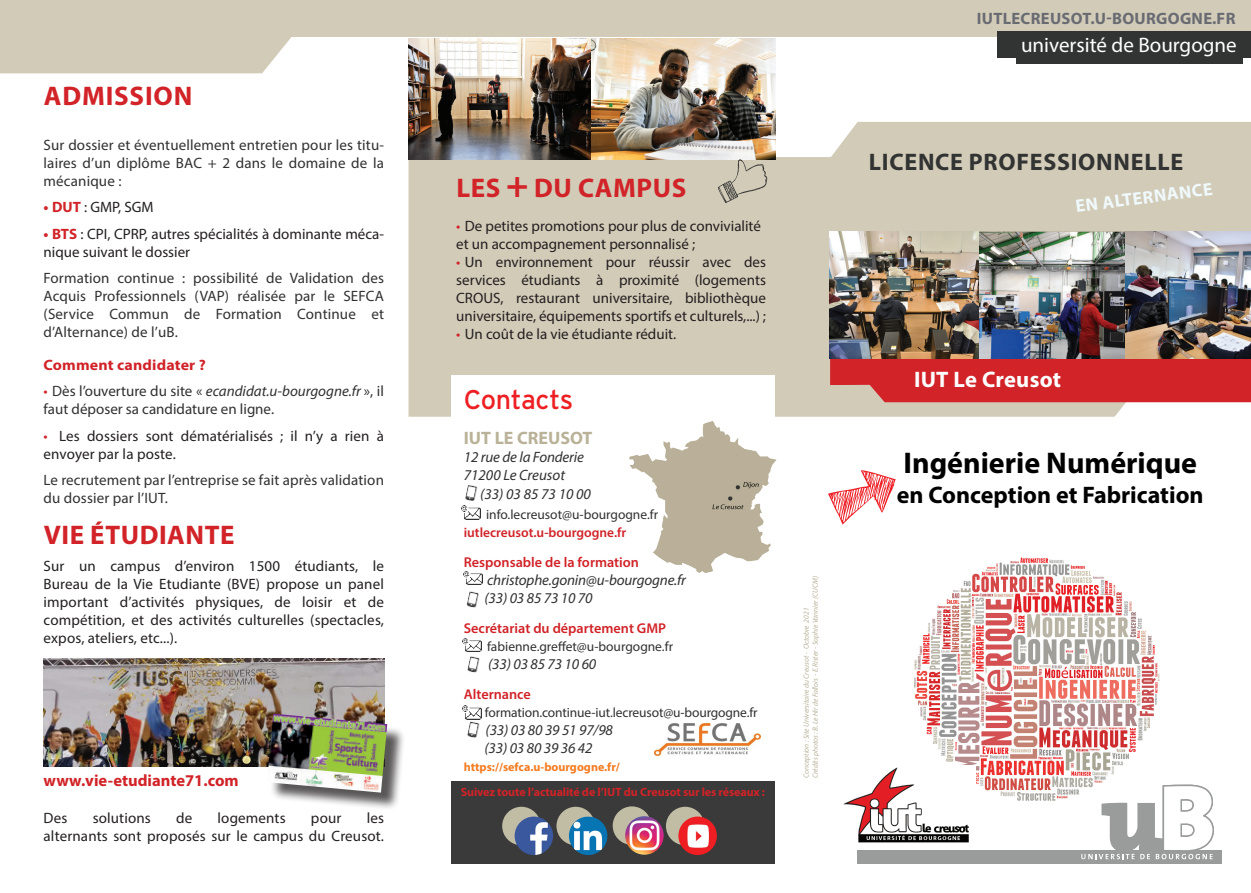
<style>
.page{position:relative;width:1251px;height:893px;background:#fff}
.page>*{position:absolute;margin:0;border:0;box-sizing:border-box;transform-origin:0 0}
.t1{font:700 30px "Myriad Pro";color:#000}
.t2{font:700 27px "Myriad Pro";letter-spacing:.02em;color:#d12328}
.t3{font:27px "Interstate";letter-spacing:-.015em;color:#ee1f23}
.t4{font:700 24px "Myriad Pro";color:#000}
.t5{font:700 24px "Myriad Pro";letter-spacing:.03em;color:#323333}
.t6{font:700 22.5px "Myriad Pro";letter-spacing:.01em;color:#fff}
.t7{font:21px "Myriad Pro";color:#fff}
.t8{font:700 18px "Myriad Pro";color:#b9b298}
.t9{font:700 18px "Myriad Pro";color:#f0f9fb}
.t10{font:700 16.5px "Myriad Pro";letter-spacing:.02em;color:#696b73}
.t11{font:700 16.5px "Myriad Pro";color:#d12328}
.t12{font:15px/18px "Myriad Pro";color:#231f20}
.t13{font:15px/18px "Myriad Pro";letter-spacing:.01em;color:#313131;text-align:justify}
.t14{font:italic 15px/18px "Myriad Pro";letter-spacing:-.01em;color:#313131}
.t15{font:700 15px "Myriad Pro";letter-spacing:.01em;color:#d12328;scale:1.06 1}
.t16{font:600 14.25px "Myriad Pro";color:#d12328}
.t17{font:13.5px "Myriad Pro";letter-spacing:-.01em;color:#313131}
.t18{font:600 13.5px "Myriad Pro";color:#d12328}
.t19{font:700 12px "Myriad Pro";letter-spacing:-.01em;color:#d12328}
.t20{font:700 12px "Myriad Pro";color:#f47b21}
.t21{font:italic 7.5px/9px "Myriad Pro";color:#b9b298}
.s1{font-weight:700;color:#d12328}
.s2{color:#d12328}
.s3{font-style:italic}
.s4{font-size:37.5px}
</style>
<div class="page">
<div style="left:408px;top:122px;width:842px;height:295px;background:#d2cbb8"></div>
<div style="left:830px;top:359px;width:420px;height:43px;background:#d12328"></div>
<svg style="left:0;top:0;width:1250px;height:73px;fill:#d2cbb8"></svg>
<div style="left:451px;top:375px;width:323px;height:401px;background:#fff"></div>
<svg style="left:828px;top:470px;width:67px;height:55px"></svg>
<div style="left:997px;top:31px;width:253px;height:27px;background:#323333"></div>
<div style="left:1016px;top:37px;width:226px;height:27px;background:#323333"></div>
<img style="left:467px;top:656px;width:13px;height:17px">
<img style="left:463px;top:571px;width:19px;height:14px">
<img style="left:462px;top:638px;width:19px;height:14px">
<img style="left:462px;top:485px;width:16px;height:21px">
<img style="left:461px;top:506px;width:19px;height:13px">
<img style="left:408px;top:38px;width:367px;height:121px">
<svg style="left:717px;top:159px;width:50px;height:44px;background:#c1bbaa"></svg>
<img style="left:629px;top:388px;width:153px;height:185px">
<img style="left:978px;top:231px;width:272px;height:128px">
<img style="left:466px;top:591px;width:13px;height:17px">
<img style="left:465px;top:719px;width:16px;height:19px">
<img style="left:462px;top:705px;width:19px;height:14px">
<img style="left:914px;top:557px;width:246px;height:244px">
<img style="left:654px;top:724px;width:106px;height:31px">
<img style="left:829px;top:231px;width:149px;height:128px">
<div style="left:451px;top:781px;width:323px;height:82px;background:#393a39"></div>
<div style="left:502px;top:807px;width:38px;height:38px;background:#c1bca4;border-radius:50%"></div>
<img style="left:514px;top:816px;width:39px;height:39px;border-radius:19px">
<div style="left:556px;top:807px;width:39px;height:38px;background:#c1bca4;border-radius:50%"></div>
<img style="left:569px;top:816px;width:38px;height:39px;border-radius:19px">
<div style="left:612px;top:806px;width:39px;height:39px;background:#c1bca4;border-radius:50%"></div>
<img style="left:625px;top:816px;width:38px;height:39px;border-radius:19px">
<div style="left:665px;top:807px;width:39px;height:38px;background:#c1bca4;border-radius:50%"></div>
<img style="left:678px;top:816px;width:38px;height:39px;border-radius:19px">
<img style="left:44px;top:658px;width:340px;height:109px">
<div style="left:270px;top:716px;width:135px;height:95px;background:#231f20;opacity:.75"></div>
<img style="left:267px;top:714px;width:120px;height:79px">
<img style="left:843px;top:766px;width:132px;height:77px">
<div style="left:857px;top:850px;width:364px;height:13px;background:#9a9c9c"></div>
<svg style="left:1081px;top:785px;width:132px;height:74px"></svg>
<h2 class="t2" style="left:44px;top:78px;width:150px">ADMISSION</h2>
<p class="t13" style="left:44px;top:135px;width:342px">Sur dossier et éventuellement entretien pour les titu&shy;laires d’un diplôme BAC + 2 dans le domaine de la mécanique :</p>
<p class="t12" style="left:44px;top:198px;width:111px"><span class="s1">• DUT</span> : GMP, SGM</p>
<p class="t12" style="left:44px;top:224px;width:342px"><span class="s1">• BTS</span> : CPI, CPRP, autres spécialités à dominante méca&shy;nique suivant le dossier</p>
<p class="t13" style="left:44px;top:269px;width:342px">Formation continue : possibilité de Validation des Acquis Professionnels (VAP) réalisée par le SEFCA (Service Commun de Formation Continue et d’Alternance) de l’uB.</p>
<p class="t15" style="left:44px;top:355px;width:155px">Comment candidater ?</p>
<p class="t13" style="left:44px;top:382px;width:342px"><span class="s2">•</span> Dès l’ouverture du site « <span class="s3">ecandidat.u-bourgogne.fr</span> », il faut déposer sa candidature en ligne.</p>
<p class="t12" style="left:44px;top:426px;width:342px"><span class="s2">•</span> Les dossiers sont dématérialisés ; il n’y a rien à envoyer par la poste.</p>
<p class="t13" style="left:44px;top:471px;width:342px">Le recrutement par l’entreprise se fait après validation du dossier par l’IUT.</p>
<h2 class="t2" style="left:44px;top:517px;width:192px">VIE ÉTUDIANTE</h2>
<p class="t12" style="left:44px;top:557px;width:342px;text-align:justify">Sur un campus d’environ 1500 étudiants, le Bureau de la Vie Etudiante (BVE) propose un panel important d’activités physiques, de loisir et de compétition, et des activités culturelles (spectacles, expos, ateliers, etc...).</p>
<p class="t11" style="left:44px;top:770px;width:197px">www.vie-etudiante71.com</p>
<p class="t12" style="left:44px;top:809px;width:342px;text-align:right">les<br>alternants sont proposés sur le campus du Creusot.</p>
<p class="t12" style="left:44px;top:809px;width:25px">Des</p>
<p class="t12" style="left:93px;top:809px;width:60px">solutions</p>
<p class="t12" style="left:176px;top:809px;width:18px">de</p>
<p class="t12" style="left:217px;top:809px;width:70px">logements</p>
<p class="t12" style="left:311px;top:809px;width:32px">pour</p>
<h2 class="t2" style="left:456px;top:170px;width:231px">LES <span class="s4">+</span> DU CAMPUS</h2>
<p class="t12" style="left:456px;top:217px;width:306px"><span class="s2">•</span> De petites promotions pour plus de convivialité et un accompagnement personnalisé ;</p>
<p class="t12" style="left:456px;top:253px;width:311px;text-align:justify"><span class="s2">•</span> Un environnement pour réussir avec des services étudiants à proximité (logements CROUS, restaurant universitaire, bibliothèque universitaire, équipements sportifs et culturels,...) ;</p>
<p class="t12" style="left:456px;top:325px;width:221px"><span class="s2">•</span> Un coût de la vie étudiante réduit.</p>
<h2 class="t3" style="left:463px;top:385px;width:111px">Contacts</h2>
<p class="t8" style="left:463px;top:426px;width:130px">IUT LE CREUSOT</p>
<p class="t14" style="left:463px;top:448px;width:122px">12 rue de la Fonderie<br>71200 Le Creusot</p>
<p class="t14" style="left:480px;top:485px;width:112px">(33) 03 85 73 10 00</p>
<p class="t17" style="left:486px;top:506px;width:174px">info.lecreusot@u-bourgogne.fr</p>
<p class="t18" style="left:463px;top:524px;width:164px">iutlecreusot.u-bourgogne.fr</p>
<p class="t16" style="left:463px;top:553px;width:177px">Responsable de la formation</p>
<p class="t14" style="left:484px;top:571px;width:203px">christophe.gonin@u-bourgogne.fr (33) 03 85 73 10 70</p>
<p class="t16" style="left:463px;top:619px;width:204px">Secrétariat du département GMP</p>
<p class="t17" style="left:487px;top:638px;width:187px">fabienne.greffet@u-bourgogne.fr</p>
<p class="t14" style="left:488px;top:655px;width:110px">(33) 03 85 73 10 60</p>
<p class="t16" style="left:463px;top:685px;width:69px">Alternance</p>
<p class="t17" style="left:484px;top:704px;width:274px">formation.continue-iut.lecreusot@u-bourgogne.fr</p>
<p class="t14" style="left:484px;top:721px;width:130px">(33) 03 80 39 51 97/98 (33) 03 80 39 36 42</p>
<p class="t20" style="left:463px;top:759px;width:158px">https://sefca.u-bourgogne.fr/</p>
<p class="t19" style="left:460px;top:784px;width:306px">Suivez toute l’actualité de l’IUT du Creusot sur les réseaux :</p>
<p class="t21" style="left:801px;top:778px;width:204px;rotate:-90deg">Conception : Site Universitaire du Creusot - Octobre 2021<br>Crédits photos : B. Le Hir de Fallois - E.Rister - Sophie Vannier (CUCM)</p>
<p class="t10" style="left:976px;top:8px;width:260px">IUTLECREUSOT.U-BOURGOGNE.FR</p>
<h3 class="t7" style="left:1020px;top:32px;width:217px">université de Bourgogne</h3>
<h3 class="t5" style="left:868px;top:146px;width:316px">LICENCE PROFESSIONNELLE</h3>
<p class="t9" style="left:1073px;top:194px;width:140px;rotate:-7deg">EN ALTERNANCE</p>
<h3 class="t6" style="left:913px;top:365px;width:148px">IUT Le Creusot</h3>
<h1 class="t1" style="left:903px;top:444px;width:295px">Ingénierie Numérique</h1>
<h3 class="t4" style="left:896px;top:479px;width:308px">en Conception et Fabrication</h3>
</div>
